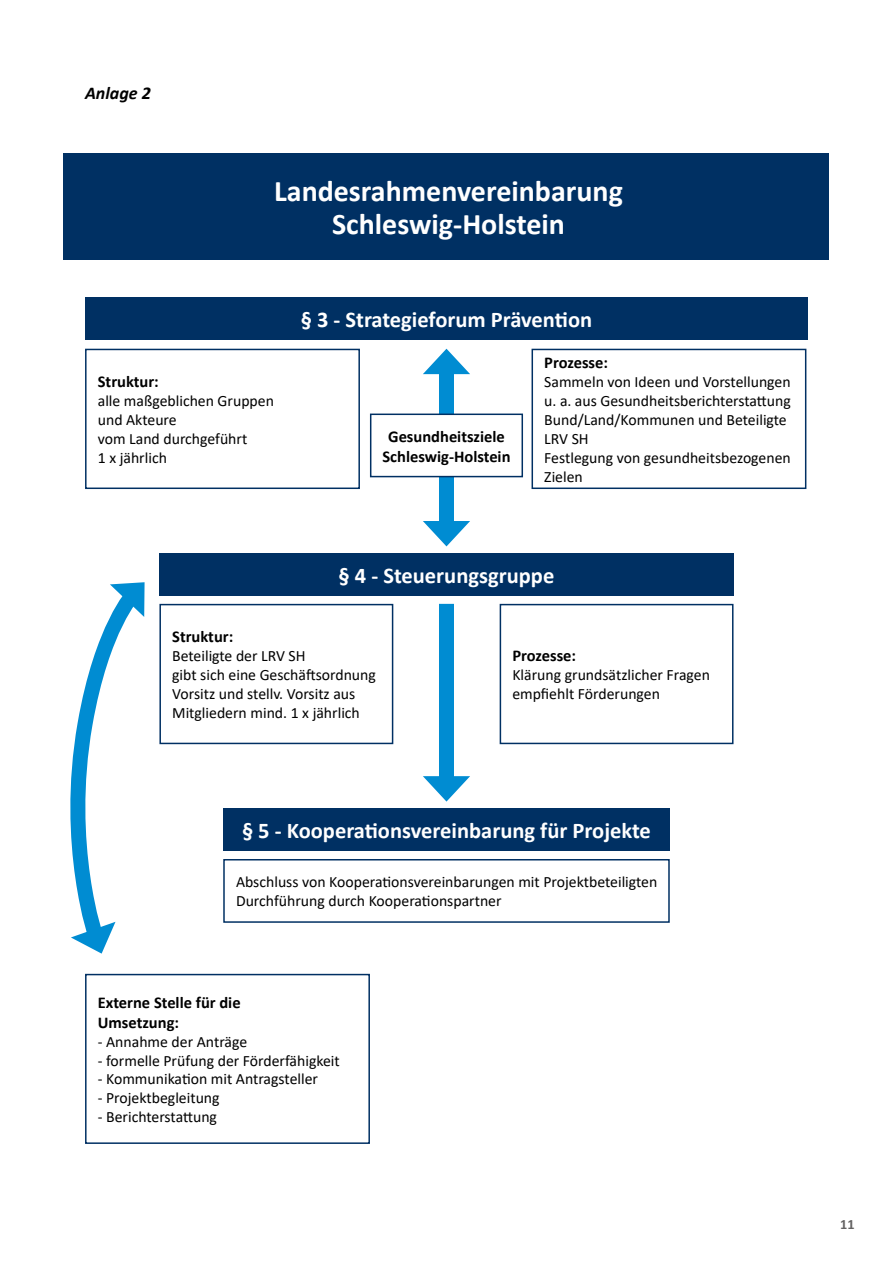
<style>
.page{position:relative;width:893px;height:1263px;background:#fff}
.page>*{position:absolute;margin:0;border:0;box-sizing:border-box;transform-origin:0 0}
.t1{font:700 30px/33px "Calibri";color:#fff;text-align:center}
.t2{font:700 22.5px "Calibri";color:#fff}
.t3{font:italic 700 18px "Calibri";color:#000}
.t4{font:700 16.5px/19.8px "Calibri";color:#000}
.t5{font:15.75px/18.9px "Calibri";color:#000}
.t6{font:700 14.25px "Calibri";color:#646363}
</style>
<div class="page">
<div style="left:439px;top:364px;width:15px;height:167px;background:#008cd2"></div>
<svg style="left:423px;top:349px;width:47px;height:25px"></svg>
<svg style="left:423px;top:521px;width:47px;height:25px"></svg>
<div style="left:439px;top:604px;width:15px;height:182px;background:#008cd2"></div>
<svg style="left:423px;top:776px;width:47px;height:25px"></svg>
<svg style="left:70px;top:582px;width:75px;height:372px"></svg>
<div style="left:223px;top:859px;width:447px;height:64px;border:2px solid #003063"></div>
<div style="left:223px;top:808px;width:447px;height:42px;background:#003063"></div>
<div style="left:85px;top:974px;width:285px;height:170px;border:2px solid #003063"></div>
<div style="left:500px;top:604px;width:233px;height:140px;border:2px solid #003063"></div>
<div style="left:159px;top:604px;width:234px;height:140px;border:2px solid #003063"></div>
<div style="left:159px;top:553px;width:574px;height:42px;background:#003063"></div>
<div style="left:370px;top:414px;width:153px;height:63px;background:#fff;border:2px solid #003063"></div>
<div style="left:531px;top:349px;width:275px;height:140px;border:2px solid #003063"></div>
<div style="left:85px;top:349px;width:275px;height:140px;border:2px solid #003063"></div>
<div style="left:85px;top:298px;width:723px;height:42px;background:#003063"></div>
<div style="left:64px;top:153px;width:765px;height:106px;background:#003063"></div>
<p class="t3" style="left:85px;top:80px;width:67px">Anlage 2</p>
<h1 class="t1" style="left:274px;top:174px;width:350px">Landesrahmenvereinbarung<br>Schleswig-Holstein</h1>
<h2 class="t2" style="left:301px;top:304px;width:293px">§ 3 - Strategieforum Prävention</h2>
<p class="t4" style="left:98px;top:372px;width:63px">Struktur:</p>
<p class="t5" style="left:98px;top:391px;width:178px">alle maßgeblichen Gruppen und Akteure<br>vom Land durchgeführt<br>1 x jährlich</p>
<p class="t4" style="left:382px;top:426px;width:130px;text-align:center">Gesundheitsziele<br>Schleswig-Holstein</p>
<p class="t4" style="left:544px;top:353px;width:65px">Prozesse:</p>
<p class="t5" style="left:544px;top:372px;width:248px">Sammeln von Ideen und Vorstellungen u. a. aus Gesundheitsberichterstattung<br>Bund/Land/Kommunen und Beteiligte<br>LRV SH<br>Festlegung von gesundheitsbezogenen<br>Zielen</p>
<h2 class="t2" style="left:339px;top:559px;width:217px">§ 4 - Steuerungsgruppe</h2>
<p class="t4" style="left:172px;top:627px;width:63px">Struktur:</p>
<p class="t5" style="left:172px;top:646px;width:205px">Beteiligte der LRV SH<br>gibt sich eine Geschäftsordnung<br>Vorsitz und stellv. Vorsitz aus<br>Mitgliedern mind. 1 x jährlich</p>
<p class="t4" style="left:512px;top:646px;width:65px">Prozesse:</p>
<p class="t5" style="left:512px;top:665px;width:199px">Klärung grundsätzlicher Fragen empfiehlt Förderungen</p>
<h2 class="t2" style="left:242px;top:814px;width:410px">§ 5 - Kooperationsvereinbarung für Projekte</h2>
<p class="t5" style="left:236px;top:872px;width:423px">Abschluss von Kooperationsvereinbarungen mit Projektbeteiligten<br>Durchführung durch Kooperationspartner</p>
<p class="t4" style="left:98px;top:992px;width:144px">Externe Stelle für die<br>Umsetzung:</p>
<p class="t5" style="left:98px;top:1031px;width:151px">- Annahme der Anträge</p>
<p class="t5" style="left:98px;top:1050px;width:244px">- formelle Prüfung der Förderfähigkeit</p>
<p class="t5" style="left:98px;top:1069px;width:222px">- Kommunikation mit Antragsteller</p>
<p class="t5" style="left:98px;top:1088px;width:123px">- Projektbegleitung</p>
<p class="t5" style="left:98px;top:1107px;width:121px">- Berichterstattung</p>
<p class="t6" style="left:840px;top:1214px;width:16px">11</p>
</div>
